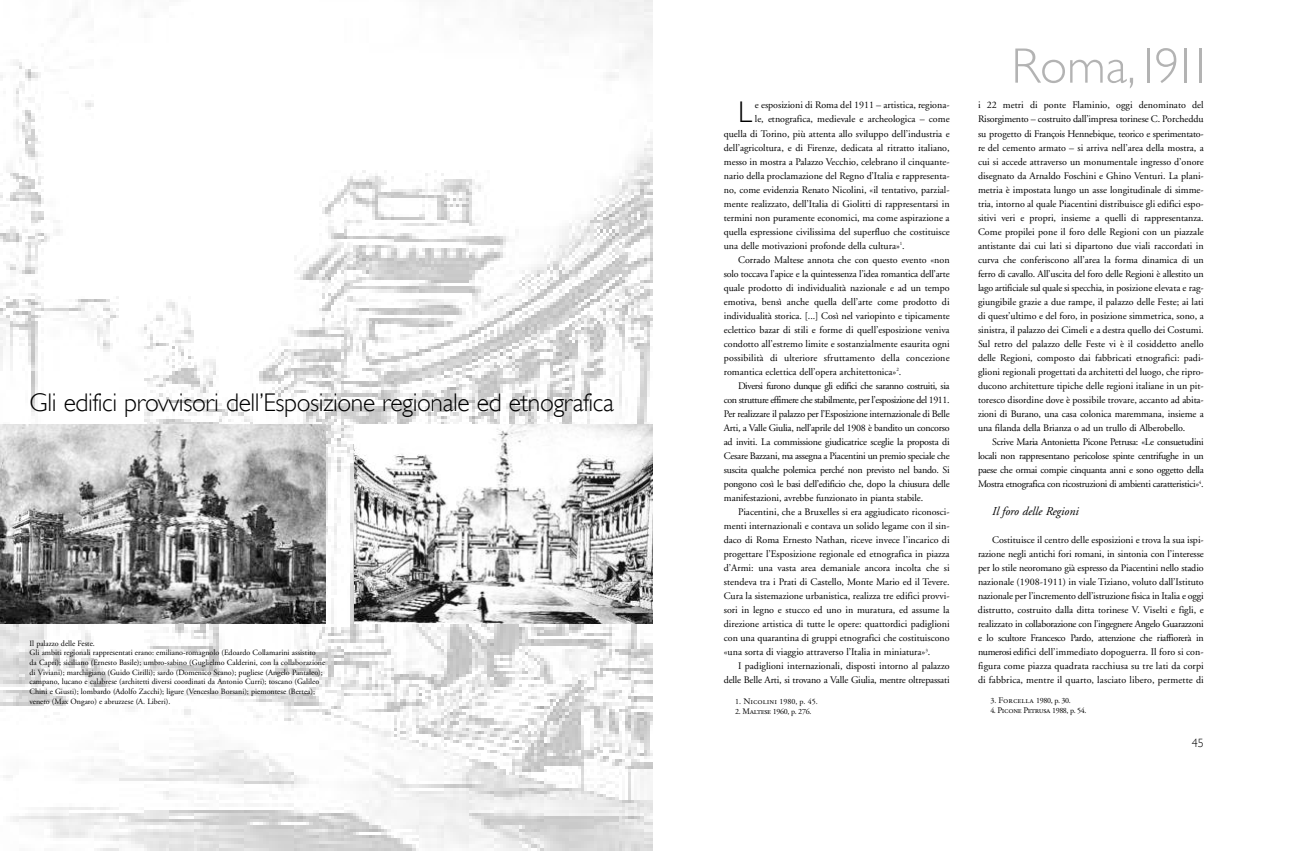
<style>
.page{position:relative;width:1304px;height:851px;background:#fff}
.page>*{position:absolute;margin:0;border:0;box-sizing:border-box;transform-origin:0 0}
.t1{font:300 50px "Gill Sans";letter-spacing:-.125em;color:#b3b3b3}
.t2{font:300 29.8px "Gill Sans";color:#000}
.t3{font:300 25.5px "Gill Sans";letter-spacing:-.015em;color:#000}
.t4{font:italic 12px "Adobe Garamond";color:#000}
.t5{font:300 12px "Gill Sans";color:#000}
.t6{font:10px/14px "Adobe Garamond";color:#000;text-align:justify}
.t7{font:10px "Adobe Garamond";letter-spacing:-.025em;color:#000}
.t8{font:10px "Adobe Garamond";letter-spacing:-.04em;color:#000}
.t9{font:10px "Adobe Garamond";letter-spacing:-.02em;color:#000}
.t10{font:8px/9.6px "Adobe Garamond";color:#000}
.t11{font:8px "Stempel Garamond Roman SC";letter-spacing:-.045em;color:#000}
.s1{font-family:"Stempel Garamond Roman SC"}
.s2{font-family:"Adobe Garamond"}
</style>
<div class="page">
<img style="left:0;top:0;width:652px;height:850px">
<img style="left:0;top:424px;width:326px;height:199px">
<img style="left:354px;top:424px;width:299px;height:200px">
<h3 class="t3" style="left:30px;top:388px;width:586px">gli edifici provvisori dell’esposizione regionale ed etnografica</h3>
<p class="t10" style="left:30px;top:639px;width:297px">Il palazzo delle Feste.<br>Gli ambiti regionali rappresentati erano: emiliano-romagnolo (Edoardo Collamarini assistito<br>da Capri); siciliano (Ernesto Basile); umbro-sabino (Guglielmo Calderini, con la collaborazione di Viviani); marchigiano (Guido Cirilli); sardo (Domenico Scano); pugliese (Angelo Pantaleo); campano, lucano e calabrese (architetti diversi coordinati da Antonio Curri); toscano (Galileo Chini e Giusti); lombardo (Adolfo Zacchi); ligure (Venceslao Borsani); piemontese (Bertea); veneto (Max Ongaro) e abruzzese (A. Liberi).</p>
<h2 class="t2" style="left:738px;top:96px;width:15px">l</h2>
<p class="t6" style="left:755px;top:99px;width:196px">e esposizioni di Roma del 1911 – artistica, regiona-</p>
<p class="t6" style="left:755px;top:113px;width:196px">le, etnografica, medievale e archeologica – come</p>
<p class="t6" style="left:724px;top:127px;width:227px">quella di Torino, più attenta allo sviluppo dell’industria e</p>
<p class="t6" style="left:724px;top:141px;width:227px">dell’agricoltura, e di Firenze, dedicata al ritratto italiano,</p>
<p class="t6" style="left:724px;top:155px;width:227px">messo in mostra a Palazzo Vecchio, celebrano il cinquante-</p>
<p class="t6" style="left:724px;top:169px;width:227px">nario della proclamazione del Regno d’Italia e rappresenta-</p>
<p class="t6" style="left:724px;top:183px;width:227px">no, come evidenzia Renato Nicolini, «il tentativo, parzial-</p>
<p class="t6" style="left:724px;top:197px;width:227px">mente realizzato, dell’Italia di Giolitti di rappresentarsi in</p>
<p class="t6" style="left:724px;top:211px;width:227px">termini non puramente economici, ma come aspirazione a</p>
<p class="t6" style="left:724px;top:225px;width:227px">quella espressione civilissima del superfluo che costituisce</p>
<p class="t6" style="left:724px;top:239px;width:182px">una delle motivazioni profonde della cultura»<sup>1</sup>.</p>
<p class="t6" style="left:738px;top:253px;width:213px">Corrado Maltese annota che con questo evento «non</p>
<p class="t9" style="left:724px;top:269px;width:227px">solo toccava l’apice e la quintessenza l’idea romantica dell’arte</p>
<p class="t6" style="left:724px;top:281px;width:227px">quale prodotto di individualità nazionale e ad un tempo</p>
<p class="t6" style="left:724px;top:295px;width:227px">emotiva, bensì anche quella dell’arte come prodotto di</p>
<p class="t6" style="left:724px;top:309px;width:227px">individualità storica. [...] Così nel variopinto e tipicamente</p>
<p class="t6" style="left:724px;top:323px;width:227px">eclettico bazar di stili e forme di quell’esposizione veniva</p>
<p class="t6" style="left:724px;top:337px;width:227px">condotto all’estremo limite e sostanzialmente esaurita ogni</p>
<p class="t6" style="left:724px;top:351px;width:227px">possibilità di ulteriore sfruttamento della concezione</p>
<p class="t6" style="left:724px;top:365px;width:179px">romantica eclettica dell’opera architettonica»<sup>2</sup>.</p>
<p class="t8" style="left:738px;top:381px;width:213px">Diversi furono dunque gli edifici che saranno costruiti, sia</p>
<p class="t8" style="left:724px;top:395px;width:227px">con strutture effimere che stabilmente, per l’esposizione del 1911.</p>
<p class="t7" style="left:724px;top:409px;width:227px">Per realizzare il palazzo per l’Esposizione internazionale di Belle</p>
<p class="t7" style="left:724px;top:423px;width:227px">Arti, a Valle Giulia, nell’aprile del 1908 è bandito un concorso</p>
<p class="t7" style="left:724px;top:437px;width:227px">ad inviti. La commissione giudicatrice sceglie la proposta di</p>
<p class="t7" style="left:724px;top:451px;width:227px">Cesare Bazzani, ma assegna a Piacentini un premio speciale che</p>
<p class="t7" style="left:724px;top:465px;width:227px">suscita qualche polemica perché non previsto nel bando. Si</p>
<p class="t7" style="left:724px;top:479px;width:227px">pongono così le basi dell’edificio che, dopo la chiusura delle</p>
<p class="t6" style="left:724px;top:491px;width:201px">manifestazioni, avrebbe funzionato in pianta stabile.</p>
<p class="t6" style="left:738px;top:505px;width:213px">Piacentini, che a Bruxelles si era aggiudicato riconosci-</p>
<p class="t6" style="left:724px;top:519px;width:227px">menti internazionali e contava un solido legame con il sin-</p>
<p class="t6" style="left:724px;top:533px;width:227px">daco di Roma Ernesto Nathan, riceve invece l’incarico di</p>
<p class="t6" style="left:724px;top:547px;width:227px">progettare l’Esposizione regionale ed etnografica in piazza</p>
<p class="t6" style="left:724px;top:561px;width:227px">d’Armi: una vasta area demaniale ancora incolta che si</p>
<p class="t6" style="left:724px;top:575px;width:227px">stendeva tra i Prati di Castello, Monte Mario ed il Tevere.</p>
<p class="t6" style="left:724px;top:589px;width:227px">Cura la sistemazione urbanistica, realizza tre edifici provvi-</p>
<p class="t6" style="left:724px;top:603px;width:227px">sori in legno e stucco ed uno in muratura, ed assume la</p>
<p class="t6" style="left:724px;top:617px;width:227px">direzione artistica di tutte le opere: quattordici padiglioni</p>
<p class="t6" style="left:724px;top:631px;width:227px">con una quarantina di gruppi etnografici che costituiscono</p>
<p class="t6" style="left:724px;top:645px;width:208px">«una sorta di viaggio attraverso l’Italia in miniatura»<sup>3</sup>.</p>
<p class="t6" style="left:738px;top:659px;width:213px">I padiglioni internazionali, disposti intorno al palazzo</p>
<p class="t6" style="left:724px;top:673px;width:227px">delle Belle Arti, si trovano a Valle Giulia, mentre oltrepassati</p>
<p class="t10" style="left:735px;top:697px;width:84px">1. <span class="s1">Nicolini</span> 1980, p. 45.</p>
<p class="t10" style="left:735px;top:707px;width:78px">2. <span class="s1">Maltese</span> 1960, p. 276.</p>
<h1 class="t1" style="left:1011px;top:38px;width:203px">roma,1911</h1>
<p class="t6" style="left:978px;top:99px;width:227px">i 22 metri di ponte Flaminio, oggi denominato del Risorgimento – costruito dall’impresa torinese C. Porcheddu su progetto di François Hennebique, teorico e sperimentato&shy;re del cemento armato – si arriva nell’area della mostra, a cui si accede attraverso un monumentale ingresso d’onore disegnato da Arnaldo Foschini e Ghino Venturi. La plani&shy;metria è impostata lungo un asse longitudinale di simme&shy;tria, intorno al quale Piacentini distribuisce gli edifici espo&shy;sitivi veri e propri, insieme a quelli di rappresentanza.<br>Come propilei pone il foro delle Regioni con un piazzale antistante dai cui lati si dipartono due viali raccordati in curva che conferiscono all’area la forma dinamica di un ferro di cavallo. All’uscita del foro delle Regioni è allestito un lago artificiale sul quale si specchia, in posizione elevata e rag&shy;giungibile grazie a due rampe, il palazzo delle Feste; ai lati di quest’ultimo e del foro, in posizione simmetrica, sono, a sinistra, il palazzo dei Cimeli e a destra quello dei Costumi.<br>Sul retro del palazzo delle Feste vi è il cosiddetto anello delle Regioni, composto dai fabbricati etnografici: padi&shy;glioni regionali progettati da architetti del luogo, che ripro&shy;ducono architetture tipiche delle regioni italiane in un pit&shy;toresco disordine dove è possibile trovare, accanto ad abita&shy;zioni di Burano, una casa colonica maremmana, insieme a una filanda della Brianza o ad un trullo di Alberobello.</p>
<p class="t6" style="left:978px;top:435px;width:227px;text-indent:14px">Scrive Maria Antonietta Picone Petrusa: «Le consuetudini locali non rappresentano pericolose spinte centrifughe in un paese che ormai compie cinquanta anni e sono oggetto della Mostra etnografica con ricostruzioni di ambienti caratteristici»<sup>4</sup>.</p>
<p class="t4" style="left:992px;top:506px;width:88px">Il foro delle Regioni</p>
<p class="t6" style="left:978px;top:533px;width:227px;text-indent:14px">Costituisce il centro delle esposizioni e trova la sua ispi&shy;razione negli antichi fori romani, in sintonia con l’interesse per lo stile neoromano già espresso da Piacentini nello stadio nazionale (1908-1911) in viale Tiziano, voluto dall’Istituto nazionale per l’incremento dell’istruzione fisica in Italia e oggi distrutto, costruito dalla ditta torinese V. Viselti e figli, e realizzato in collaborazione con l’ingegnere Angelo Guarazzoni e lo scultore Francesco Pardo, attenzione che riaffiorerà in numerosiedifici dell’immediato dopoguerra. Il foro si con&shy;figura come piazza quadrata racchiusa su tre lati da corpi di fabbrica, mentre il quarto, lasciato libero, permette di</p>
<p class="t10" style="left:990px;top:695px;width:82px">3. <span class="s1">Forcella</span> 1980, p. 30.</p>
<p class="t11" style="left:990px;top:706px;width:98px"><span class="s2">4.</span> Picone Petrusa <span class="s2">1988, p. 54.</span></p>
<p class="t5" style="left:1192px;top:736px;width:13px">45</p>
</div>
